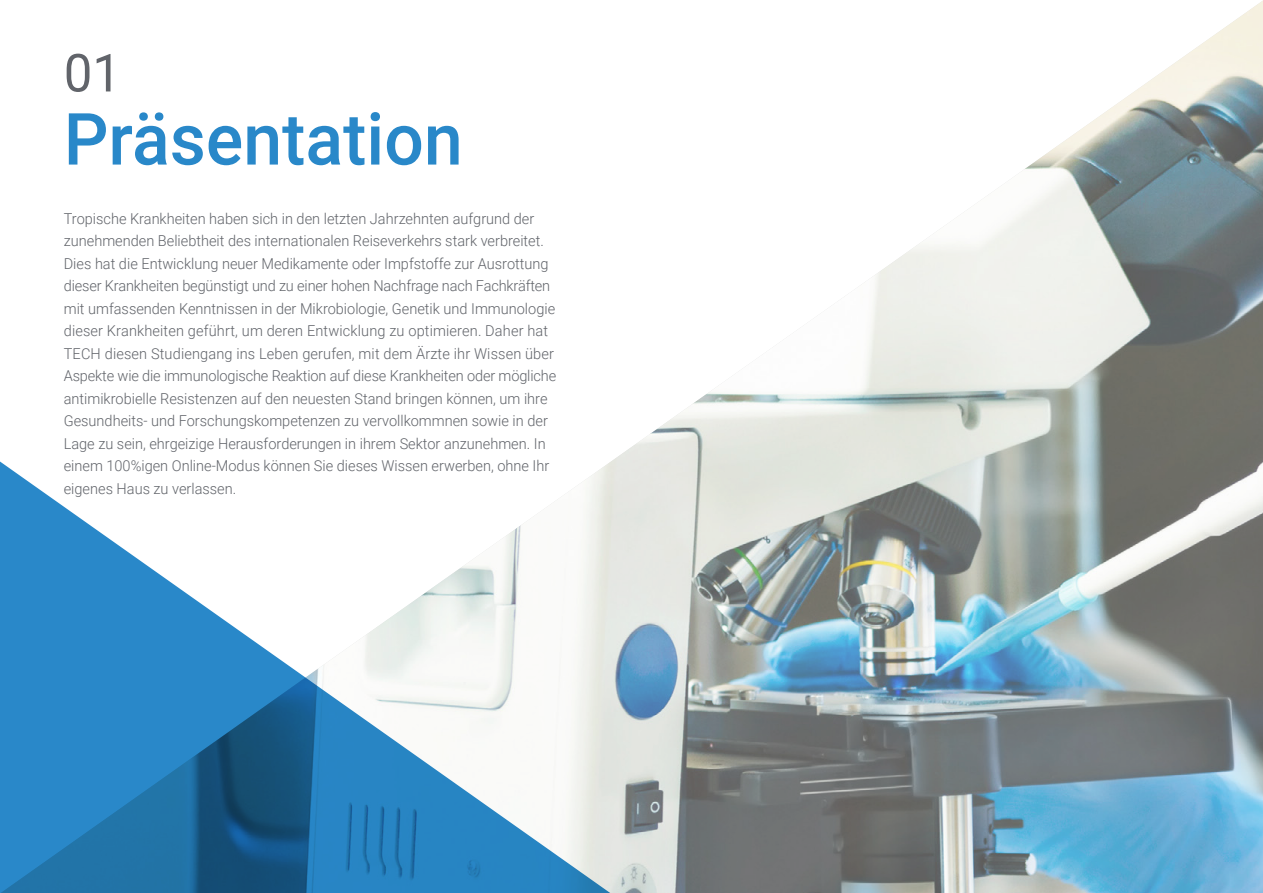
<style>
.page{position:relative;width:1263px;height:893px;background:#fff}
.page>*{position:absolute;margin:0;border:0;box-sizing:border-box;transform-origin:0 0}
.t1{font:500 72px "Roboto";color:#2988c9}
.t2{font:52.5px "Roboto";color:#61646a}
.t3{font:300 15px/22.5px "Roboto";color:#61646a}
</style>
<div class="page">
<img style="left:633px;top:1px;width:630px;height:892px">
<svg style="left:0;top:446px;width:640px;height:447px"></svg>
<h2 class="t2" style="left:64px;top:36px;width:59px">01</h2>
<h1 class="t1" style="left:64px;top:89px;width:400px">Präsentation</h1>
<p class="t3" style="left:64px;top:207px;width:494px">Tropische Krankheiten haben sich in den letzten Jahrzehnten aufgrund der zunehmenden Beliebtheit des internationalen Reiseverkehrs stark verbreitet.<br>Dies hat die Entwicklung neuer Medikamente oder Impfstoffe zur Ausrottung dieser Krankheiten begünstigt und zu einer hohen Nachfrage nach Fachkräften mit umfassenden Kenntnissen in der Mikrobiologie, Genetik und Immunologie dieser Krankheiten geführt, um deren Entwicklung zu optimieren. Daher hat TECH diesen Studiengang ins Leben gerufen, mit dem Ärzte ihr Wissen über Aspekte wie die immunologische Reaktion auf diese Krankheiten oder mögliche antimikrobielle Resistenzen auf den neuesten Stand bringen können, um ihre Gesundheits- und Forschungskompetenzen zu vervollkommnen sowie in der Lage zu sein, ehrgeizige Herausforderungen in ihrem Sektor anzunehmen. In einem 100%igen Online-Modus können Sie dieses Wissen erwerben, ohne Ihr eigenes Haus zu verlassen.</p>
</div>
